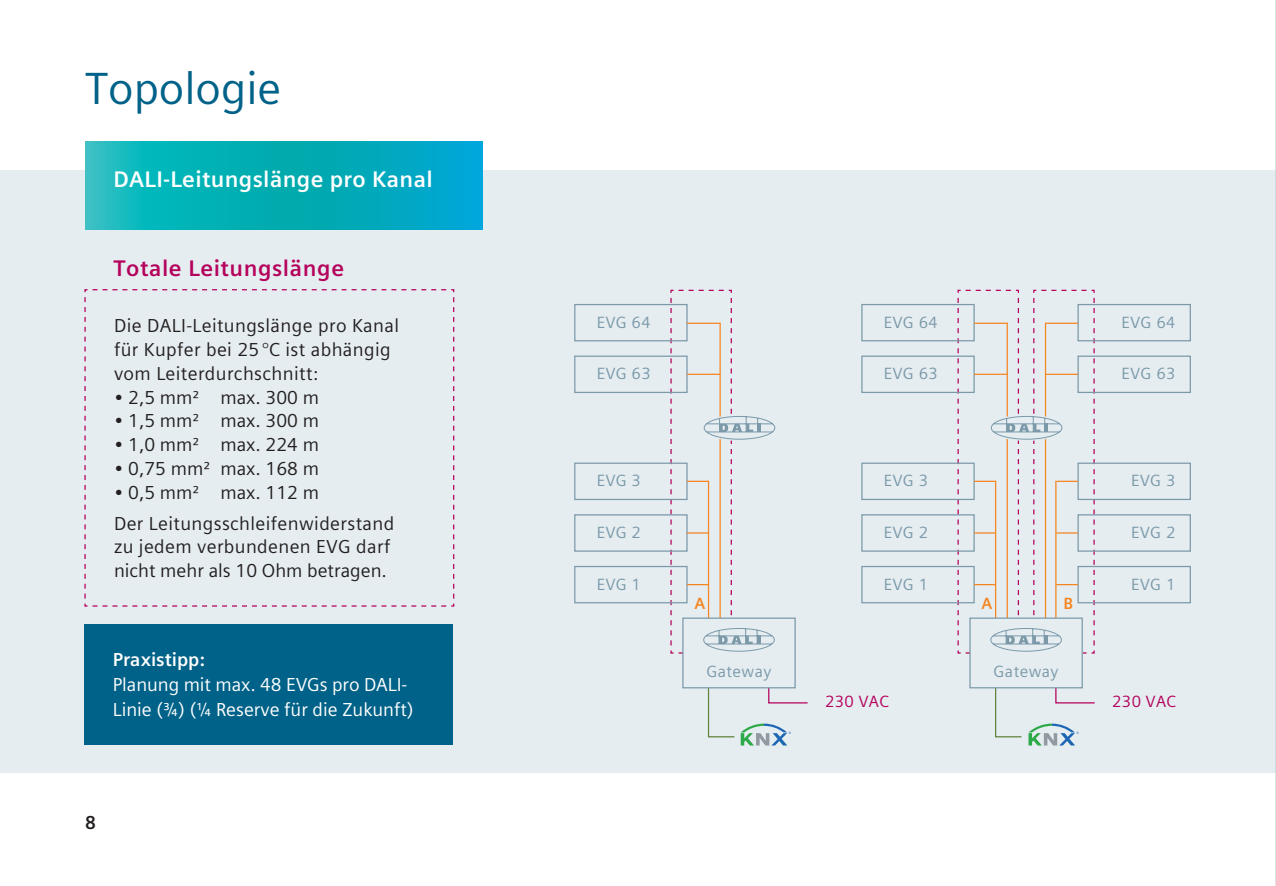
<style>
.page{position:relative;width:1276px;height:886px;background:#fff}
.page>*{position:absolute;margin:0;border:0;box-sizing:border-box;transform-origin:0 0}
.t1{font:45px "Siemens Sans Global";color:#006288}
.t2{font:700 22.5px "Siemens Sans Global";letter-spacing:.015em;color:#fff}
.t3{font:700 22.5px "Siemens Sans Global";letter-spacing:.025em;color:#b5015b}
.t4{font:18.75px/23.8px "Siemens Sans Global";letter-spacing:.02em;color:#231f20}
.t5{font:18.75px "Siemens Sans Global";color:#231f20}
.t6{font:18.75px/24.8px "Siemens Sans Global";color:#fff}
.t7{font:700 18.75px "Siemens Sans Global";color:#fff}
.t8{font:700 18.75px "Siemens Sans Global";color:#231f20}
.t9{font:16.25px "Siemens Sans Global";letter-spacing:.025em;color:#7b99a9}
.t10{font:16.25px "Siemens Sans Global";letter-spacing:.025em;color:#b5015b}
.t11{font:700 16.25px "Siemens Sans Global";color:#f58520}
</style>
<div class="page">
<div style="left:0;top:170px;width:1276px;height:602px;background:#e5edf1"></div>
<svg style="left:85px;top:142px;width:397px;height:87px;background:#05aebc"></svg>
<svg style="left:84px;top:289px;width:371px;height:318px"></svg>
<div style="left:84px;top:624px;width:369px;height:120px;background:#006288"></div>
<div style="left:861px;top:304px;width:113px;height:37px;border:1px solid #7b99a9"></div>
<div style="left:1077px;top:304px;width:114px;height:37px;border:1px solid #7b99a9"></div>
<div style="left:861px;top:356px;width:113px;height:37px;border:1px solid #7b99a9"></div>
<div style="left:1077px;top:356px;width:114px;height:37px;border:1px solid #7b99a9"></div>
<div style="left:861px;top:463px;width:113px;height:37px;border:1px solid #7b99a9"></div>
<div style="left:1077px;top:463px;width:114px;height:37px;border:1px solid #7b99a9"></div>
<div style="left:861px;top:514px;width:113px;height:38px;border:1px solid #7b99a9"></div>
<div style="left:1077px;top:514px;width:114px;height:38px;border:1px solid #7b99a9"></div>
<div style="left:861px;top:566px;width:113px;height:37px;border:1px solid #7b99a9"></div>
<div style="left:1077px;top:566px;width:114px;height:37px;border:1px solid #7b99a9"></div>
<svg style="left:994px;top:688px;width:28px;height:50px"></svg>
<svg style="left:1054px;top:681px;width:41px;height:23px"></svg>
<div style="left:970px;top:618px;width:112px;height:70px;background:#e5edf1"></div>
<div style="left:969px;top:617px;width:113px;height:71px;border:1px solid #7b99a9"></div>
<svg style="left:957px;top:289px;width:138px;height:365px"></svg>
<hr style="left:974px;top:323px;width:33px;height:1px;background:#f58520">
<svg style="left:1028px;top:723px;width:50px;height:22px"></svg>
<svg style="left:707px;top:671px;width:101px;height:74px"></svg>
<div style="left:574px;top:304px;width:113px;height:37px;border:1px solid #7b99a9"></div>
<div style="left:574px;top:356px;width:113px;height:37px;border:1px solid #7b99a9"></div>
<div style="left:574px;top:463px;width:113px;height:37px;border:1px solid #7b99a9"></div>
<div style="left:574px;top:514px;width:113px;height:38px;border:1px solid #7b99a9"></div>
<div style="left:574px;top:566px;width:113px;height:37px;border:1px solid #7b99a9"></div>
<div style="left:683px;top:618px;width:112px;height:70px;background:#e5edf1"></div>
<div style="left:682px;top:617px;width:113px;height:71px;border:1px solid #7b99a9"></div>
<svg style="left:670px;top:289px;width:105px;height:365px"></svg>
<hr style="left:687px;top:323px;width:33px;height:1px;background:#f58520">
<hr style="left:1275px;top:0;width:1px;height:886px;background:#b5c8d2">
<h1 class="t1" style="left:85px;top:54px;width:198px">Topologie</h1>
<p class="t2" style="left:113px;top:161px;width:321px">DALI-Leitungslänge pro Kanal</p>
<p class="t3" style="left:113px;top:250px;width:232px">Totale Leitungslänge</p>
<p class="t4" style="left:114px;top:314px;width:287px">Die DALI-Leitungslänge pro Kanal für Kupfer bei 25 °C ist abhängig vom Leiterdurchschnitt:</p>
<p class="t5" style="left:114px;top:383px;width:206px">• 2,5 mm² max. 300 m</p>
<p class="t5" style="left:114px;top:407px;width:206px">• 1,5 mm² max. 300 m</p>
<p class="t5" style="left:114px;top:430px;width:206px">• 1,0 mm² max. 224 m</p>
<p class="t5" style="left:114px;top:454px;width:206px">• 0,75 mm² max. 168 m</p>
<p class="t4" style="left:114px;top:477px;width:282px;line-height:30.8px">• 0,5 mm² max. 112 m<br>Der Leitungsschleifenwiderstand</p>
<p class="t4" style="left:114px;top:535px;width:278px">zu jedem verbundenen EVG darf nicht mehr als 10 Ohm betragen.</p>
<p class="t7" style="left:113px;top:645px;width:93px">Praxistipp:</p>
<p class="t6" style="left:113px;top:672px;width:302px">Planung mit max. 48 EVGs pro DALI-<br>Linie (¾) (¼ Reserve für die Zukunft)</p>
<p class="t8" style="left:85px;top:808px;width:12px">8</p>
<p class="t9" style="left:597px;top:310px;width:55px">EVG 64</p>
<p class="t9" style="left:884px;top:310px;width:55px">EVG 64</p>
<p class="t9" style="left:1121px;top:310px;width:55px">EVG 64</p>
<p class="t9" style="left:597px;top:361px;width:55px">EVG 63</p>
<p class="t9" style="left:884px;top:361px;width:55px">EVG 63</p>
<p class="t9" style="left:1121px;top:361px;width:55px">EVG 63</p>
<p class="t9" style="left:597px;top:468px;width:46px">EVG 3</p>
<p class="t9" style="left:884px;top:468px;width:46px">EVG 3</p>
<p class="t9" style="left:1131px;top:468px;width:46px">EVG 3</p>
<p class="t9" style="left:597px;top:520px;width:46px">EVG 2</p>
<p class="t9" style="left:884px;top:520px;width:46px">EVG 2</p>
<p class="t9" style="left:1131px;top:520px;width:46px">EVG 2</p>
<p class="t9" style="left:597px;top:572px;width:46px">EVG 1</p>
<p class="t9" style="left:884px;top:572px;width:46px">EVG 1</p>
<p class="t9" style="left:1131px;top:572px;width:46px">EVG 1</p>
<p class="t11" style="left:694px;top:591px;width:12px">A</p>
<p class="t11" style="left:981px;top:591px;width:12px">A</p>
<p class="t11" style="left:1063px;top:591px;width:11px">B</p>
<p class="t9" style="left:706px;top:658px;width:66px">Gateway</p>
<p class="t9" style="left:993px;top:658px;width:66px">Gateway</p>
<p class="t10" style="left:825px;top:689px;width:65px">230 VAC</p>
<p class="t10" style="left:1112px;top:689px;width:65px">230 VAC</p>
</div>
